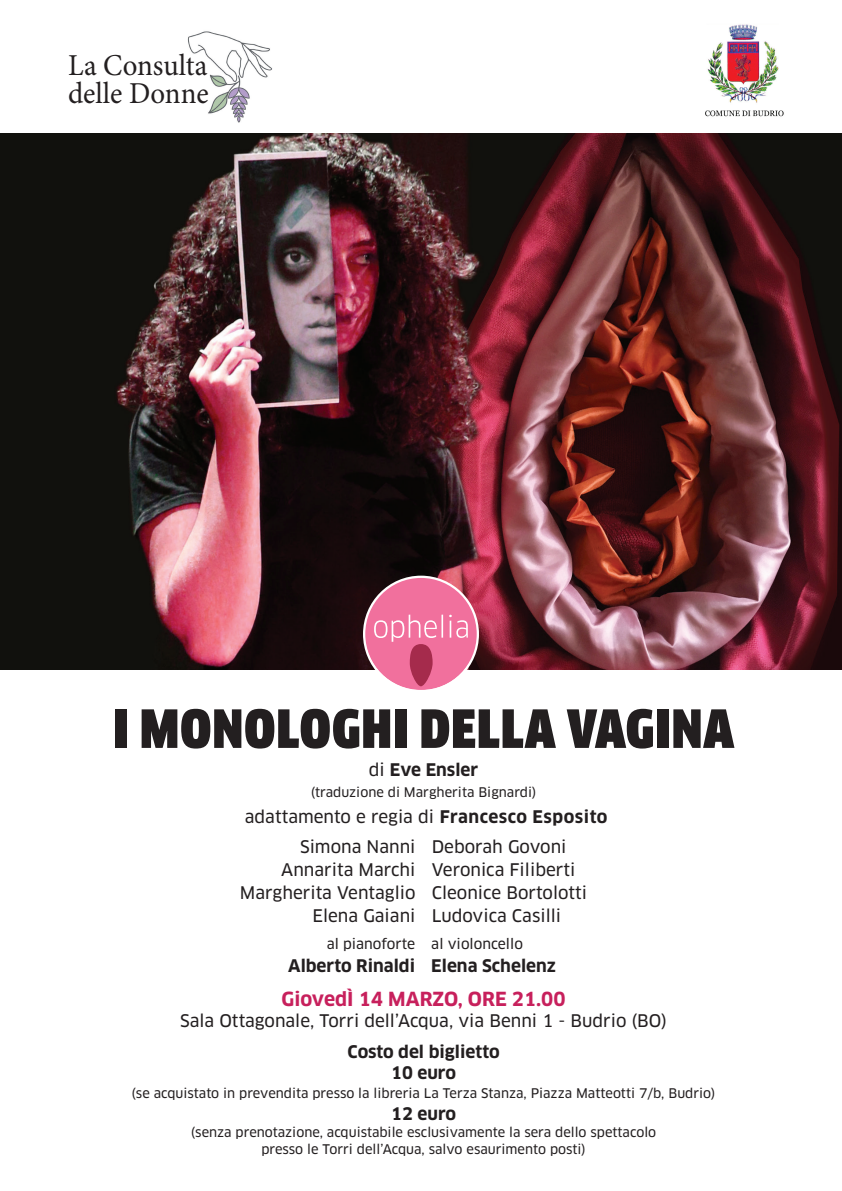
<style>
.page{position:relative;width:842px;height:1191px;background:#fff}
.page>*{position:absolute;margin:0;border:0;box-sizing:border-box;transform-origin:0 0}
.t1{font:900 condensed 51.4px "Clan Pro";letter-spacing:.02em;color:#231f20;scale:1.13 1}
.t2{font:30.4px/28.3px "Minion Pro";color:#231f20;scale:.95 1}
.t3{font:700 19px "Clan Pro";color:#c7205c}
.t4{font:17px/23px "Clan Pro News";color:#231f20}
.t5{font:700 17px/21.8px "Clan Pro";color:#231f20;text-align:center}
.t6{font:14px "Clan Pro News";color:#231f20}
.t7{font:13px/17px "Clan Pro News";color:#231f20;text-align:center}
.s1{font-family:"Clan Pro News";font-weight:400}
.s2{font-family:"Clan Pro";font-weight:700}
</style>
<div class="page">
<img style="left:0;top:134px;width:842px;height:535px">
<svg style="left:365px;top:577px;width:113px;height:112px;background:#df789a"></svg>
<div style="left:363px;top:575px;width:116px;height:117px;border:2px solid #fff;border-radius:50%"></div>
<img style="left:705px;top:24px;width:79px;height:93px">
<img style="left:187px;top:31px;width:85px;height:91px">
<div style="left:182px;top:26px;width:171px;height:99px;border:2px solid #fff;border-radius:6px"></div>
<h2 class="t2" style="left:68px;top:51px;width:150px">La Consulta delle Donne</h2>
<h1 class="t1" style="left:113px;top:699px;width:551px">I MONOLOGHI DELLA VAGINA</h1>
<h3 class="t5" style="left:369px;top:759px;width:111px"><span class="s1">di</span> Eve Ensler</h3>
<p class="t7" style="left:311px;top:783px;width:227px">(traduzione di Margherita Bignardi)</p>
<h3 class="t4" style="left:300px;top:802px;width:309px;line-height:29.9px;text-indent:-55px">adattamento e regia di <span class="s2">Francesco Esposito<br></span>Simona Nanni</h3>
<h3 class="t4" style="left:240px;top:858px;width:177px;text-align:right">Annarita Marchi<br>Margherita Ventaglio<br>Elena Gaiani</h3>
<h3 class="t4" style="left:432px;top:835px;width:157px">Deborah Govoni<br>Veronica Filiberti<br>Cleonice Bortolotti<br>Ludovica Casilli</h3>
<p class="t6" style="left:327px;top:935px;width:90px">al pianoforte</p>
<h3 class="t5" style="left:288px;top:954px;width:128px">Alberto Rinaldi</h3>
<p class="t6" style="left:431px;top:935px;width:93px">al violoncello</p>
<h3 class="t5" style="left:431px;top:954px;width:126px">Elena Schelenz</h3>
<h3 class="t3" style="left:282px;top:988px;width:286px">GiovedÌ 14 MARZO, ORE 21.00</h3>
<h3 class="t4" style="left:180px;top:1009px;width:488px">Sala Ottagonale, Torri dell’Acqua, via Benni 1 - Budrio (BO)</h3>
<h3 class="t5" style="left:348px;top:1040px;width:153px">Costo del biglietto<br>10 euro</h3>
<p class="t7" style="left:132px;top:1085px;width:585px">(se acquistato in prevendita presso la libreria La Terza Stanza, Piazza Matteotti 7/b, Budrio)</p>
<h3 class="t5" style="left:391px;top:1103px;width:66px">12 euro</h3>
<p class="t7" style="left:191px;top:1124px;width:467px">(senza prenotazione, acquistabile esclusivamente la sera dello spettacolo presso le Torri dell’Acqua, salvo esaurimento posti)</p>
</div>
